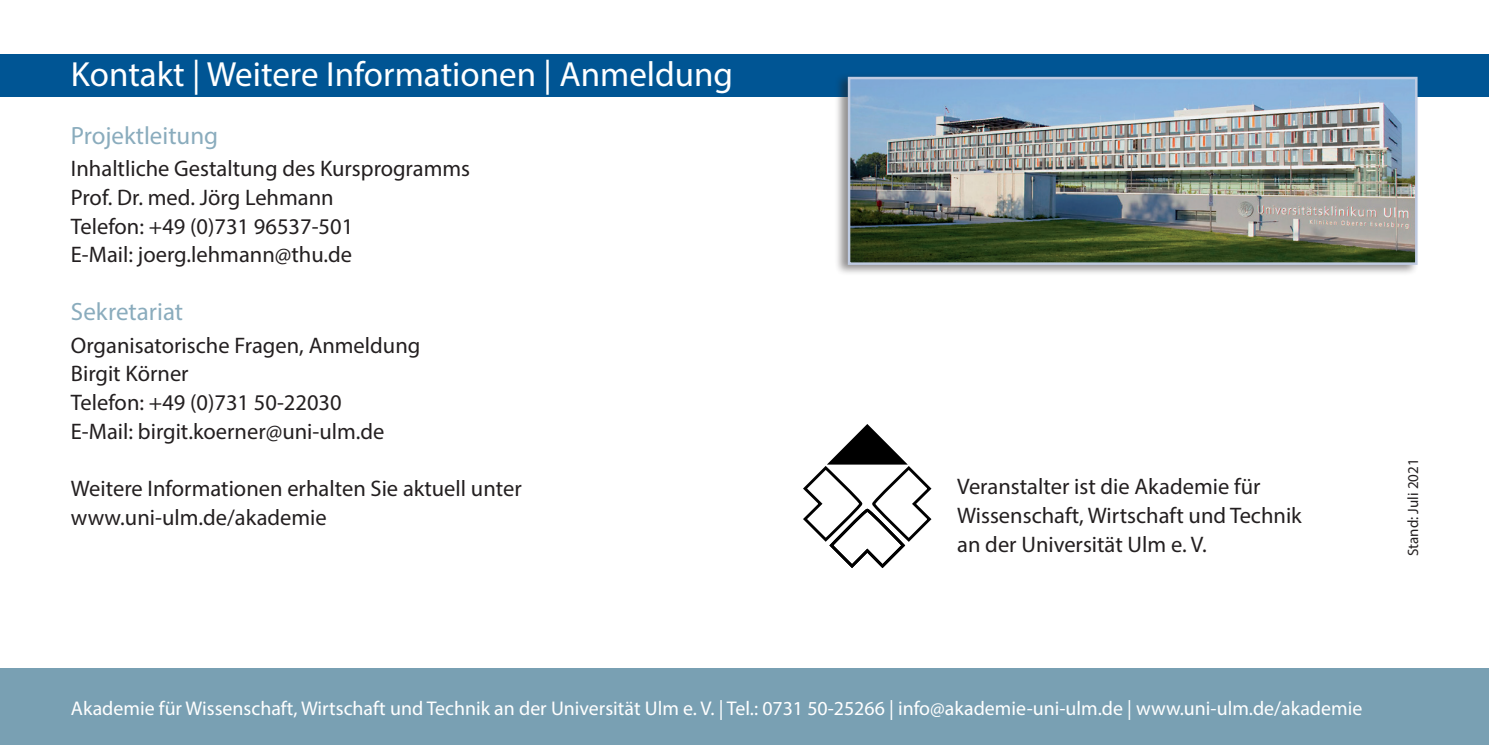
<style>
.page{position:relative;width:1489px;height:745px;background:#fff}
.page>*{position:absolute;margin:0;border:0;box-sizing:border-box;transform-origin:0 0}
.t1{font:35px "Myriad Pro";color:#fff}
.t2{font:25px "Myriad Pro";color:#8aacbd}
.t3{font:22.5px/28.8px "Myriad Pro";color:#231f20}
.t4{font:19.75px "Myriad Pro";color:#fff}
.t5{font:15px "Myriad Pro";color:#231f20}
</style>
<div class="page">
<div style="left:0;top:667px;width:1488px;height:77px;background:#79a0b3"></div>
<hr style="left:1488px;top:599px;width:1px;height:124px;background:#79a0b3">
<div style="left:0;top:54px;width:1488px;height:42px;background:#005594"></div>
<svg style="left:803px;top:424px;width:129px;height:144px"></svg>
<div style="left:833px;top:72px;width:585px;height:204px;background:#231f20;opacity:.5"></div>
<img style="left:850px;top:80px;width:564px;height:182px">
<div style="left:847px;top:77px;width:570px;height:188px;border:2px solid #bfcbe2"></div>
<h1 class="t1" style="left:71px;top:53px;width:663px">Kontakt | Weitere Informationen | Anmeldung</h1>
<p class="t2" style="left:71px;top:120px;width:149px">Projektleitung</p>
<p class="t3" style="left:71px;top:154px;width:401px">Inhaltliche Gestaltung des Kursprogramms Prof. Dr. med. Jörg Lehmann<br>Telefon: +49 (0)731 96537-501<br>E-Mail: joerg.lehmann@thu.de</p>
<p class="t2" style="left:71px;top:296px;width:114px">Sekretariat</p>
<p class="t3" style="left:71px;top:330px;width:351px">Organisatorische Fragen, Anmeldung<br>Birgit Körner<br>Telefon: +49 (0)731 50-22030<br>E-Mail: birgit.koerner@uni-ulm.de</p>
<p class="t3" style="left:71px;top:474px;width:452px">Weitere Informationen erhalten Sie aktuell unter www.uni-ulm.de/akademie</p>
<p class="t3" style="left:957px;top:471px;width:346px">Veranstalter ist die Akademie für<br>Wissenschaft, Wirtschaft und Technik an der Universität Ulm e. V.</p>
<p class="t5" style="left:1403px;top:556px;width:99px;rotate:-90deg">Stand: Juli 2021</p>
<p class="t4" style="left:71px;top:695px;width:1292px">Akademie für Wissenschaft, Wirtschaft und Technik an der Universität Ulm e. V. | Tel.: 0731 50-25266 | info@akademie-uni-ulm.de | www.uni-ulm.de/akademie</p>
</div>
